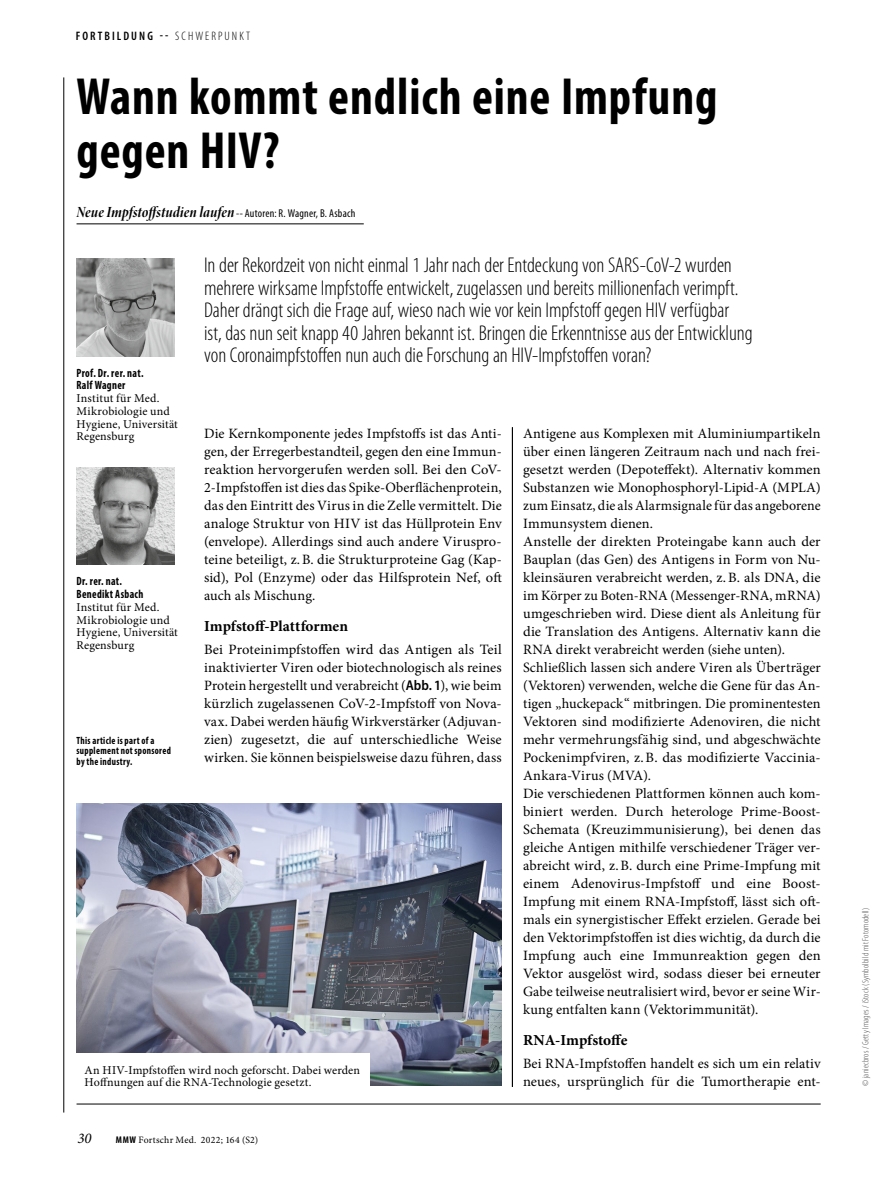
<style>
.page{position:relative;width:893px;height:1187px;background:#fff}
.page>*{position:absolute;margin:0;border:0;box-sizing:border-box;transform-origin:0 0}
.Title_1{font:700 condensed 52.5px/54px "Myriad Pro";letter-spacing:.02em;color:#000;scale:.95 1}
.Trailer_1{font:300 condensed 21.45px/22.5px "Myriad Pro";letter-spacing:-.005em;color:#000}
.SectionHeading_1_x{font:700 15.3px "Minion Pro";color:#000}
.t1{font:italic 14.85px "Minion Pro";color:#000}
.Para_x{font:14.25px/18px "Minion Pro";letter-spacing:.005em;color:#000;text-align:justify}
.t2{font:600 condensed 12.3px "Myriad Pro";letter-spacing:.165em;color:#000}
.Image_Caption_x{font:12px/12.8px "Minion Pro";letter-spacing:.01em;color:#000}
.Image_Caption_Author{font:700 condensed 12px/12.8px "Myriad Pro";letter-spacing:.03em;color:#000;scale:.9 1}
.SuperTitle_x{font:condensed 11.4px "Myriad Pro";letter-spacing:.02em;color:#000}
.Footnote_x{font:700 condensed 10.5px/10.5px "Myriad Pro";letter-spacing:.035em;color:#000;scale:.9 1}
.t3{font:9.75px "Minion Pro";letter-spacing:.025em;color:#000}
.Image_Source_x{font:300 condensed 9px "Myriad Pro";letter-spacing:.02em;color:#4d4d4c}
.s1{font-weight:300}
.s2{font-family:"Minion Pro Bold Cn It Disp";font-stretch:normal;font-size:15.75px}
.s3{font-family:"Myriad Pro";font-weight:600;font-stretch:semi-condensed}
.s4{font-family:"Myriad Pro";font-weight:700;font-stretch:condensed}
</style>
<div class="page">
<hr style="left:77px;top:1103px;width:744px;height:1px;background:#000">
<hr style="left:64px;top:77px;width:1px;height:1035px;background:#000">
<hr style="left:77px;top:223px;width:287px;height:1px;background:#000">
<hr style="left:512px;top:427px;width:1px;height:659px;background:#000">
<img style="left:77px;top:258px;width:97px;height:98px">
<img style="left:77px;top:467px;width:97px;height:98px">
<img style="left:77px;top:803px;width:425px;height:282px">
<div style="left:76px;top:1053px;width:293px;height:33px;background:#fff"></div>
<p class="t2" style="left:76px;top:29px;width:176px">FORTBILDUNG -- <span class="s1">SCHWERPUNKT</span></p>
<p class="Title_1" style="left:77px;top:68px;width:676px">Wann kommt endlich eine Impfung gegen HIV?</p>
<p class="SuperTitle_x" style="left:77px;top:207px;width:280px"><span class="s2">Neue Impfstoffstudien laufen</span> -- Autoren: R. Wagner, B. Asbach</p>
<p class="Trailer_1" style="left:204px;top:254px;width:550px">In der Rekordzeit von nicht einmal 1 Jahr nach der Entdeckung von SARS-CoV-2 wurden mehrere wirksame Impfstoffe entwickelt, zugelassen und bereits millionenfach verimpft.<br>Daher drängt sich die Frage auf, wieso nach wie vor kein Impfstoff gegen HIV verfügbar<br>ist, das nun seit knapp 40 Jahren bekannt ist. Bringen die Erkenntnisse aus der Entwicklung von Coronaimpfstoffen nun auch die Forschung an HIV-Impfstoffen voran?</p>
<p class="Image_Caption_Author" style="left:77px;top:366px;width:76px">Prof. Dr. rer. nat.<br>Ralf Wagner</p>
<p class="Image_Caption_x" style="left:77px;top:392px;width:103px">Institut für Med.<br>Mikrobiologie und<br>Hygiene, Universität<br>Regensburg</p>
<p class="Para_x" style="left:204px;top:424px;width:299px">Die Kernkomponente jedes Impfstoffs ist das Anti&shy;gen, der Erregerbestandteil, gegen den eine Immun&shy;reaktion hervorgerufen werden soll. Bei den CoV-2-Impfstoffen ist dies das Spike-Oberflächenprotein, das den Eintritt des Virus in die Zelle vermittelt. Die analoge Struktur von HIV ist das Hüllprotein Env (envelope). Allerdings sind auch andere Viruspro&shy;teine beteiligt, z.B. die Strukturproteine Gag (Kap&shy;sid), Pol (Enzyme) oder das Hilfsprotein Nef, oft auch als Mischung.</p>
<p class="SectionHeading_1_x" style="left:204px;top:614px;width:145px">Impfstoff-Plattformen</p>
<p class="Para_x" style="left:204px;top:640px;width:299px">Bei Proteinimpfstoffen wird das Antigen als Teil inaktivierter Viren oder biotechnologisch als reines Protein hergestellt und verabreicht (<span class="s3">Abb. 1</span>), wie beim kürzlich zugelassenen CoV-2-Impfstoff von Nova&shy;vax. Dabei werden häufig Wirkverstärker (Adjuvan&shy;zien) zugesetzt, die auf unterschiedliche Weise wirken. Sie können beispielsweise dazu führen, dass</p>
<p class="Para_x" style="left:523px;top:424px;width:299px">Antigene aus Komplexen mit Aluminiumpartikeln über einen längeren Zeitraum nach und nach frei&shy;gesetzt werden (Depoteffekt). Alternativ kommen Substanzen wie Monophosphoryl-Lipid-A (MPLA) zum Einsatz, die als Alarmsignale für das angeborene Immunsystem dienen.</p>
<p class="Para_x" style="left:523px;top:532px;width:299px">Anstelle der direkten Proteingabe kann auch der Bauplan (das Gen) des Antigens in Form von Nu&shy;kleinsäuren verabreicht werden, z.B. als DNA, die im Körper zu Boten-RNA (Messenger-RNA, mRNA) umgeschrieben wird. Diese dient als Anleitung für die Translation des Antigens. Alternativ kann die RNA direkt verabreicht werden (siehe unten).</p>
<p class="Para_x" style="left:523px;top:658px;width:299px">Schließlich lassen sich andere Viren als Überträger (Vektoren) verwenden, welche die Gene für das An&shy;tigen „huckepack“ mitbringen. Die prominentesten Vektoren sind modifizierte Adenoviren, die nicht mehr vermehrungsfähig sind, und abgeschwächte Pockenimpfviren, z.B. das modifizierte Vaccinia-Ankara-Virus (MVA).</p>
<p class="Para_x" style="left:523px;top:784px;width:299px">Die verschiedenen Plattformen können auch kom&shy;biniert werden. Durch heterologe Prime-Boost-Schemata (Kreuzimmunisierung), bei denen das gleiche Antigen mithilfe verschiedener Träger ver&shy;abreicht wird, z.B. durch eine Prime-Impfung mit einem Adenovirus-Impfstoff und eine Boost-Impfung mit einem RNA-Impfstoff, lässt sich oft&shy;mals ein synergistischer Effekt erzielen. Gerade bei den Vektorimpfstoffen ist dies wichtig, da durch die Impfung auch eine Immunreaktion gegen den Vektor ausgelöst wird, sodass dieser bei erneuter Gabe teilweise neutralisiert wird, bevor er seine Wir&shy;kung entfalten kann (Vektorimmunität).</p>
<p class="SectionHeading_1_x" style="left:523px;top:1028px;width:106px">RNA-Impfstoffe</p>
<p class="Para_x" style="left:523px;top:1054px;width:299px">Bei RNA-Impfstoffen handelt es sich um ein relativ neues, ursprünglich für die Tumortherapie ent-</p>
<p class="Image_Caption_Author" style="left:77px;top:574px;width:76px">Dr. rer. nat.<br>Benedikt Asbach</p>
<p class="Image_Caption_x" style="left:77px;top:600px;width:103px">Institut für Med.<br>Mikrobiologie und<br>Hygiene, Universität<br>Regensburg</p>
<p class="Footnote_x" style="left:77px;top:734px;width:106px">This article is part of a supplement not sponsored by the industry.</p>
<p class="Image_Caption_x" style="left:85px;top:1063px;width:277px">An HIV-Impfstoffen wird noch geforscht. Dabei werden<br>Hoffnungen auf die RNA-Technologie gesetzt.</p>
<p class="t1" style="left:77px;top:1128px;width:16px">30</p>
<p class="t3" style="left:116px;top:1132px;width:144px"><span class="s4">MMW</span> Fortschr Med. 2022; 164 (S2)</p>
<p class="Image_Source_x" style="left:861px;top:1085px;width:180px;rotate:-90deg">© janiecbros / Getty Images / iStock (Symbolbild mit Fotomodell)</p>
</div>
